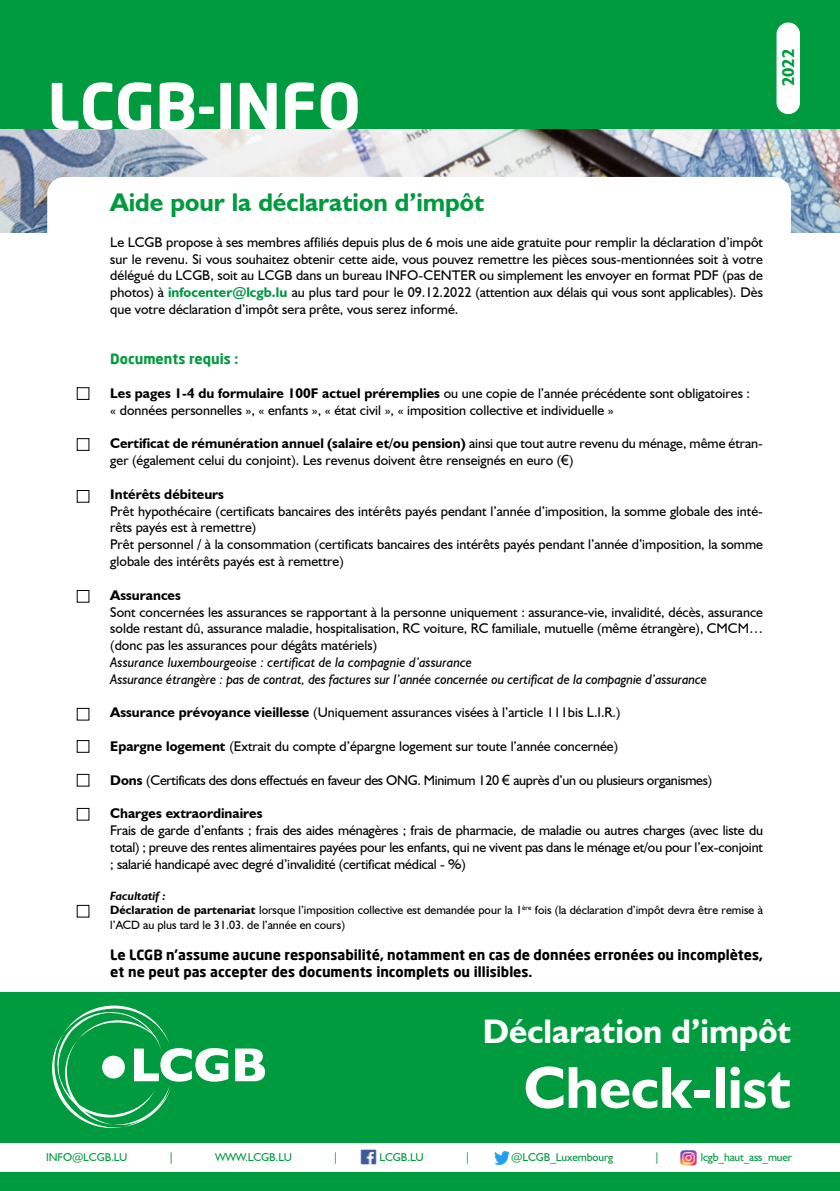
<style>
.page{position:relative;width:840px;height:1191px;background:#fff}
.page>*{position:absolute;margin:0;border:0;box-sizing:border-box;transform-origin:0 0}
.t1{font:700 62.4px "Neo Sans";color:#fff}
.t2{font:700 59.6px "Humanist 521 BT";color:#fff}
.t3{font:700 34px "Humanist 521 BT";color:#fff}
.t4{font:700 25.6px "Humanist 521 BT";color:#009b3e}
.t5{font:700 17px "Humanist 521 BT";color:#009b3e}
.t6{font:14px/16.8px "Humanist 521 BT";color:#000;text-align:justify}
.t7{font:italic 14px/16.8px "Humanist 521 BT";letter-spacing:-.01em;color:#000}
.t8{font:700 14px/16.8px "Neo Sans";color:#000}
.t9{font:14px "Humanist 521 BT";letter-spacing:-.02em;color:#000}
.t10{font:700 14px "Humanist 521 BT";color:#000}
.t11{font:700 14px "Neo Sans";color:#009b3e}
.t12{font:12px/14.4px "Humanist 521 BT";color:#000}
.t13{font:11.4px "Humanist 521 BT";letter-spacing:-.01em;color:#009b3e}
.s1{font-weight:700;color:#009641}
.s2{font-weight:700}
.s3{font-family:"Arial"}
.s4{font-weight:700;font-style:italic}
</style>
<div class="page">
<img style="left:0;top:129px;width:839px;height:103px">
<div style="left:47px;top:177px;width:743px;height:100px;background:#fff;border-radius:17px"></div>
<div style="left:0;top:0;width:839px;height:129px;background:#009b3e"></div>
<div style="left:776px;top:23px;width:23px;height:91px;background:#fff;border-radius:12px"></div>
<div style="left:0;top:992px;width:839px;height:199px;background:#009b3e"></div>
<div style="left:0;top:1143px;width:839px;height:29px;background:#fff"></div>
<div style="left:77px;top:387px;width:12px;height:12px;border:1px solid #000"></div>
<div style="left:77px;top:438px;width:12px;height:12px;border:1px solid #000"></div>
<div style="left:77px;top:490px;width:12px;height:12px;border:1px solid #000"></div>
<div style="left:77px;top:590px;width:12px;height:12px;border:1px solid #000"></div>
<div style="left:77px;top:708px;width:12px;height:12px;border:1px solid #000"></div>
<div style="left:77px;top:740px;width:12px;height:12px;border:1px solid #000"></div>
<div style="left:77px;top:905px;width:12px;height:12px;border:1px solid #000"></div>
<div style="left:77px;top:774px;width:12px;height:12px;border:1px solid #000"></div>
<svg style="left:52px;top:1005px;width:176px;height:123px"></svg>
<svg style="left:235px;top:1048px;width:30px;height:33px"></svg>
<img style="left:360px;top:1149px;width:16px;height:15px">
<img style="left:494px;top:1151px;width:15px;height:13px">
<img style="left:680px;top:1150px;width:16px;height:15px">
<div style="left:77px;top:808px;width:12px;height:12px;border:1px solid #000"></div>
<h1 class="t1" style="left:47px;top:66px;width:315px">LCGB-INFO</h1>
<p class="t5" style="left:777px;top:86px;width:39px;rotate:-90deg">2022</p>
<h3 class="t4" style="left:110px;top:186px;width:375px">Aide pour la déclaration d’impôt</h3>
<p class="t6" style="left:110px;top:233px;width:653px">Le LCGB propose à ses membres affiliés depuis plus de 6 mois une aide gratuite pour remplir la déclaration d’impôt sur le revenu. Si vous souhaitez obtenir cette aide, vous pouvez remettre les pièces sous-mentionnées soit à votre délégué du LCGB, soit au LCGB dans un bureau INFO-CENTER ou simplement les envoyer en format PDF (pas de photos) à <span class="s1">infocenter@lcgb.lu</span> au plus tard pour le 09.12.2022 (attention aux délais qui vous sont applicables). Dès que votre déclaration d’impôt sera prête, vous serez informé.</p>
<p class="t11" style="left:110px;top:350px;width:129px">Documents requis :</p>
<p class="t6" style="left:110px;top:384px;width:641px"><span class="s2">Les pages 1-4 du formulaire 100F actuel préremplies</span> ou une copie de l’année précédente sont obligatoires : « données personnelles », « enfants », « état civil », « imposition collective et individuelle »</p>
<p class="t6" style="left:110px;top:435px;width:653px"><span class="s2">Certificat de rémunération annuel (salaire et/ou pension)</span> ainsi que tout autre revenu du ménage, même étran&shy;ger (également celui du conjoint). Les revenus doivent être renseignés en euro (<span class="s3">€</span>)</p>
<p class="t10" style="left:110px;top:485px;width:115px">Intérêts débiteurs</p>
<p class="t6" style="left:110px;top:502px;width:653px;text-align:left">Prêt hypothécaire (certificats bancaires des intérêts payés pendant l’année d’imposition, la somme globale des inté&shy;rêts payés est à remettre)<br>Prêt personnel / à la consommation (certificats bancaires des intérêts payés pendant l’année d’imposition, la somme globale des intérêts payés est à remettre)</p>
<p class="t10" style="left:110px;top:586px;width:72px">Assurances</p>
<p class="t6" style="left:110px;top:603px;width:653px">Sont concernées les assurances se rapportant à la personne uniquement : assurance-vie, invalidité, décès, assurance solde restant dû, assurance maladie, hospitalisation, RC voiture, RC familiale, mutuelle (même étrangère), CMCM… (donc pas les assurances pour dégâts matériels)</p>
<p class="t7" style="left:110px;top:653px;width:597px">Assurance luxembourgeoise : certificat de la compagnie d’assurance<br>Assurance étrangère : pas de contrat, des factures sur l’année concernée ou certificat de la compagnie d’assurance</p>
<p class="t6" style="left:110px;top:704px;width:511px"><span class="s2">Assurance prévoyance vieillesse</span> (Uniquement assurances visées à l’article 111bis L.I.R.)</p>
<p class="t6" style="left:110px;top:737px;width:509px"><span class="s2">Epargne logement</span> (Extrait du compte d’épargne logement sur toute l’année concernée)</p>
<p class="t9" style="left:110px;top:771px;width:603px"><span class="s2">Dons</span> (Certificats des dons effectués en faveur des ONG. Minimum 120 <span class="s3">€</span> auprès d’un ou plusieurs organismes)</p>
<p class="t10" style="left:110px;top:804px;width:154px">Charges extraordinaires</p>
<p class="t6" style="left:110px;top:821px;width:654px">Frais de garde d’enfants ; frais des aides ménagères ; frais de pharmacie, de maladie ou autres charges (avec liste du total) ; preuve des rentes alimentaires payées pour les enfants, qui ne vivent pas dans le ménage et/ou pour l’ex-conjoint ; salarié handicapé avec degré d’invalidité (certificat médical - %)</p>
<p class="t12" style="left:110px;top:888px;width:653px"><span class="s4">Facultatif :<br></span><span class="s2">Déclaration de partenariat</span> lorsque l’imposition collective est demandée pour la 1<sup>ère</sup> fois (la déclaration d’impôt devra être remise à l’ACD au plus tard le 31.03. de l’année en cours)</p>
<p class="t8" style="left:110px;top:946px;width:653px">Le LCGB n’assume aucune responsabilité, notamment en cas de données erronées ou incomplètes, et ne peut pas accepter des documents incomplets ou illisibles.</p>
<h3 class="t3" style="left:482px;top:1009px;width:309px">Déclaration d’impôt</h3>
<h2 class="t2" style="left:523px;top:1050px;width:268px">Check-list</h2>
<p class="t13" style="left:46px;top:1150px;width:83px">INFO@LCGB.LU</p>
<p class="t13" style="left:168px;top:1150px;width:7px">|</p>
<p class="t13" style="left:215px;top:1150px;width:78px">WWW.LCGB.LU</p>
<p class="t13" style="left:333px;top:1150px;width:7px">|</p>
<p class="t13" style="left:379px;top:1150px;width:46px">LCGB.LU</p>
<p class="t13" style="left:464px;top:1150px;width:7px">|</p>
<p class="t13" style="left:511px;top:1150px;width:103px">@LCGB_Luxembourg</p>
<p class="t13" style="left:653px;top:1150px;width:7px">|</p>
<p class="t13" style="left:700px;top:1150px;width:93px">lcgb_haut_ass_muer</p>
</div>
